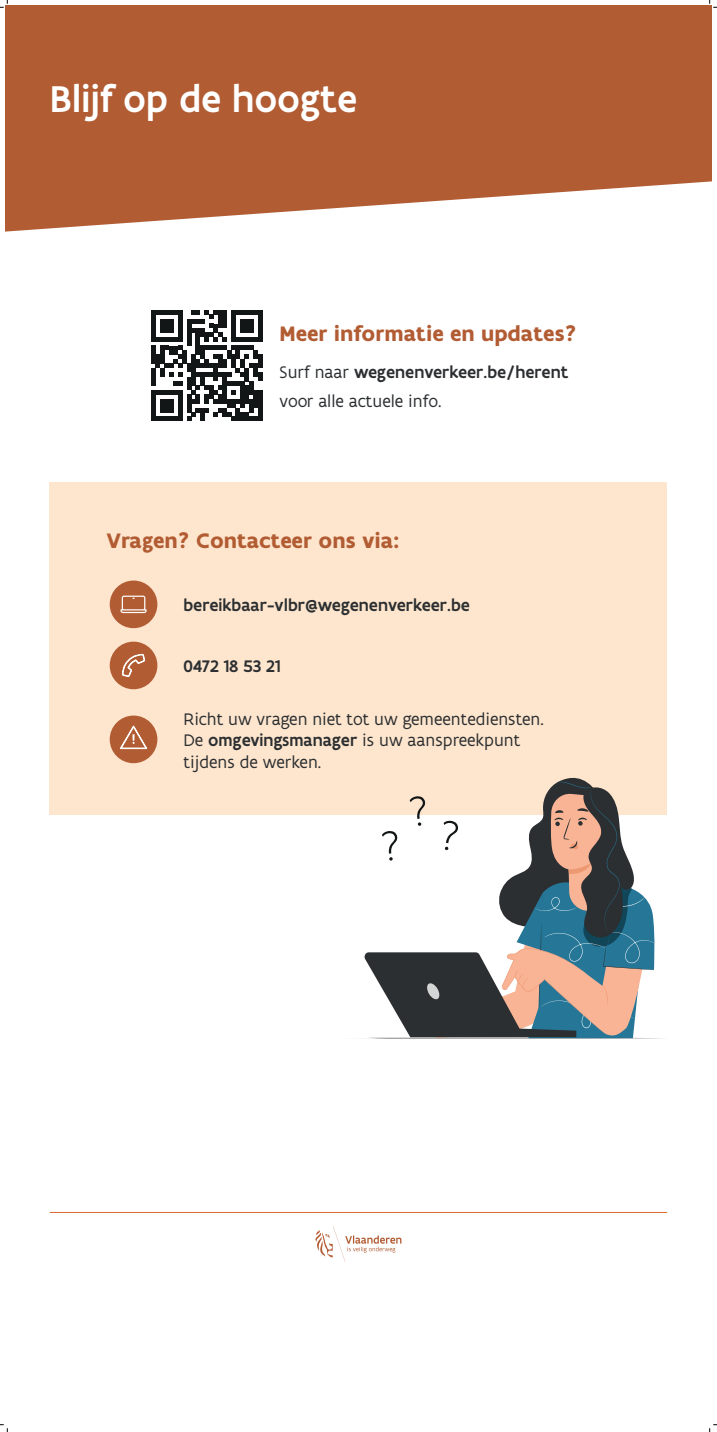
<style>
.page{position:relative;width:717px;height:1432px;background:#fff}
.page>*{position:absolute;margin:0;border:0;box-sizing:border-box;transform-origin:0 0}
.t1{font:500 40px "Flanders Art Sans";color:#fff}
.t2{font:700 22.5px "Flanders Art Sans";color:#b25c33}
.t3{font:18px/21.6px "Flanders Art Sans";color:#2c2f31}
.t4{font:500 18px "Flanders Art Sans";color:#2c2f31}
.s1{font-weight:500}
</style>
<div class="page">
<hr style="left:50px;top:1212px;width:616px;height:1px;background:#da6a2f">
<svg style="left:5px;top:5px;width:706px;height:227px;background:#ba6e49"></svg>
<svg style="left:315px;top:1226px;width:86px;height:36px"></svg>
<div style="left:50px;top:482px;width:616px;height:333px;background:#fee6ce"></div>
<div style="left:110px;top:581px;width:47px;height:47px;background:#b25c33;border-radius:50%"></div>
<div style="left:110px;top:642px;width:47px;height:47px;background:#b25c33;border-radius:50%"></div>
<svg style="left:151px;top:310px;width:111px;height:111px"></svg>
<svg style="left:364px;top:774px;width:303px;height:265px"></svg>
<svg style="left:120px;top:596px;width:26px;height:17px"></svg>
<svg style="left:122px;top:654px;width:23px;height:23px"></svg>
<div style="left:110px;top:716px;width:47px;height:47px;background:#b25c33;border-radius:50%"></div>
<svg style="left:120px;top:725px;width:27px;height:24px"></svg>
<svg style="left:0;top:0;width:8px;height:8px"></svg>
<svg style="left:0;top:1424px;width:8px;height:8px"></svg>
<svg style="left:709px;top:0;width:7px;height:8px"></svg>
<svg style="left:709px;top:1424px;width:7px;height:8px"></svg>
<h1 class="t1" style="left:50px;top:74px;width:309px">Blijf op de hoogte</h1>
<p class="t2" style="left:279px;top:320px;width:298px">Meer informatie en updates?</p>
<p class="t3" style="left:279px;top:357px;width:290px;line-height:29.4px">Surf naar <span class="s1">wegenenverkeer.be/herent </span>voor alle actuele info.</p>
<p class="t2" style="left:106px;top:526px;width:294px">Vragen? Contacteer ons via:</p>
<p class="t4" style="left:183px;top:594px;width:288px">bereikbaar-vlbr@wegenenverkeer.be</p>
<p class="t4" style="left:183px;top:655px;width:98px">0472 18 53 21</p>
<p class="t3" style="left:183px;top:707px;width:361px">Richt uw vragen niet tot uw gemeentediensten.<br>De <span class="s1">omgevingsmanager</span> is uw aanspreekpunt tijdens de werken.</p>
</div>
